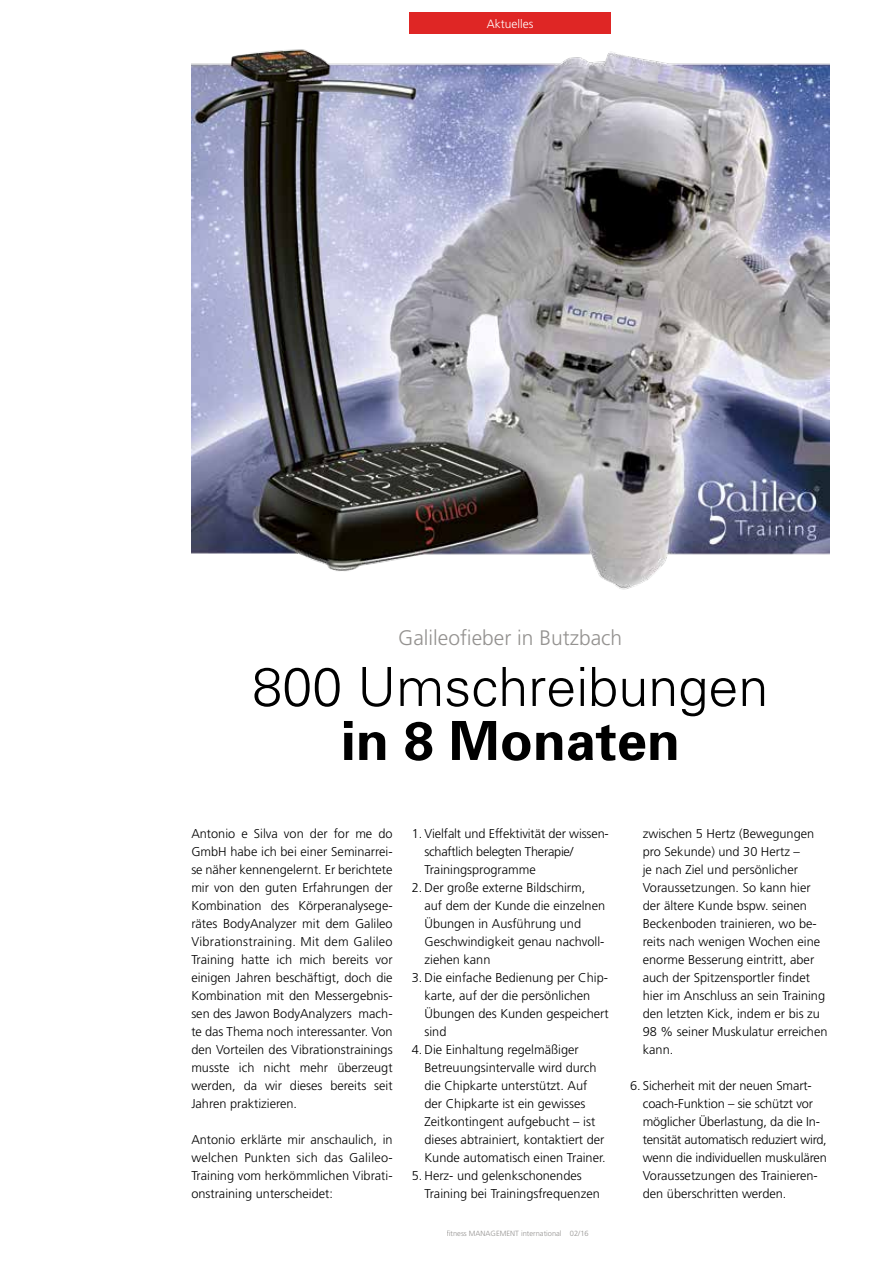
<style>
.page{position:relative;width:893px;height:1263px;background:#fff}
.page>*{position:absolute;margin:0;border:0;box-sizing:border-box;transform-origin:0 0}
.t1{font:300 54px "Univers";color:#000}
.t2{font:700 54px "Univers";color:#000}
.t3{font:300 21px "Frutiger";color:#949290}
.t4{font:300 12.75px/18px "Frutiger";color:#000}
.t5{font:300 12px "Frutiger";color:#fff}
.t6{font:300 7.5px "Frutiger";color:#949290}
</style>
<div class="page">
<img style="left:191px;top:49px;width:638px;height:541px">
<div style="left:410px;top:13px;width:201px;height:21px;background:#df2625"></div>
<p class="t5" style="left:487px;top:17px;width:48px">Aktuelles</p>
<h2 class="t3" style="left:398px;top:625px;width:226px">Galileofieber in Butzbach</h2>
<h1 class="t1" style="left:252px;top:654px;width:518px">800 Umschreibungen</h1>
<h1 class="t2" style="left:341px;top:706px;width:341px">in 8 Monaten</h1>
<p class="t4" style="left:191px;top:824px;width:203px;text-align:justify">Antonio e Silva von der for me do GmbH habe ich bei einer Seminarrei&shy;se näher kennengelernt. Er berichtete mir von den guten Erfahrungen der Kombination des Körperanalysege&shy;rätes BodyAnalyzer mit dem Galileo Vibrationstraining. Mit dem Galileo Training hatte ich mich bereits vor einigen Jahren beschäftigt, doch die Kombination mit den Messergebnis&shy;sen des Jawon BodyAnalyzers mach&shy;te das Thema noch interessanter. Von den Vorteilen des Vibrationstrainings musste ich nicht mehr überzeugt werden, da wir dieses bereits seit Jahren praktizieren.</p>
<p class="t4" style="left:191px;top:1130px;width:203px;text-align:justify">Antonio erklärte mir anschaulich, in welchen Punkten sich das Galileo-Training vom herkömmlichen Vibrati&shy;onstraining unterscheidet:</p>
<p class="t4" style="left:424px;top:824px;width:186px;text-indent:-13px">1. Vielfalt und Effektivität der wissen&shy;schaftlich belegten Therapie/<br>Trainingsprogramme</p>
<p class="t4" style="left:424px;top:878px;width:182px;text-indent:-13px">2. Der große externe Bildschirm, auf dem der Kunde die einzelnen<br>Übungen in Ausführung und<br>Geschwindigkeit genau nachvoll&shy;ziehen kann</p>
<p class="t4" style="left:424px;top:968px;width:186px;text-indent:-13px">3. Die einfache Bedienung per Chip&shy;karte, auf der die persönlichen<br>Übungen des Kunden gespeichert sind</p>
<p class="t4" style="left:424px;top:1040px;width:183px;text-indent:-13px">4. Die Einhaltung regelmäßiger Betreuungsintervalle wird durch die Chipkarte unterstützt. Auf der Chipkarte ist ein gewisses Zeitkontingent aufgebucht – ist dieses abtrainiert, kontaktiert der Kunde automatisch einen Trainer.</p>
<p class="t4" style="left:424px;top:1166px;width:177px;text-indent:-13px">5. Herz- und gelenkschonendes<br>Training bei Trainingsfrequenzen</p>
<p class="t6" style="left:446px;top:1229px;width:144px">fitness MANAGEMENT international 02/16</p>
<p class="t4" style="left:643px;top:824px;width:186px">zwischen 5 Hertz (Bewegungen pro Sekunde) und 30 Hertz –<br>je nach Ziel und persönlicher<br>Voraussetzungen. So kann hier der ältere Kunde bspw. seinen<br>Beckenboden trainieren, wo be&shy;reits nach wenigen Wochen eine enorme Besserung eintritt, aber auch der Spitzensportler findet hier im Anschluss an sein Training den letzten Kick, indem er bis zu<br>98 % seiner Muskulatur erreichen kann.</p>
<p class="t4" style="left:643px;top:1077px;width:186px;text-indent:-13px">6. Sicherheit mit der neuen Smart&shy;coach-Funktion – sie schützt vor möglicher Überlastung, da die In&shy;tensität automatisch reduziert wird, wenn die individuellen muskulären Voraussetzungen des Trainieren&shy;den überschritten werden.</p>
</div>
